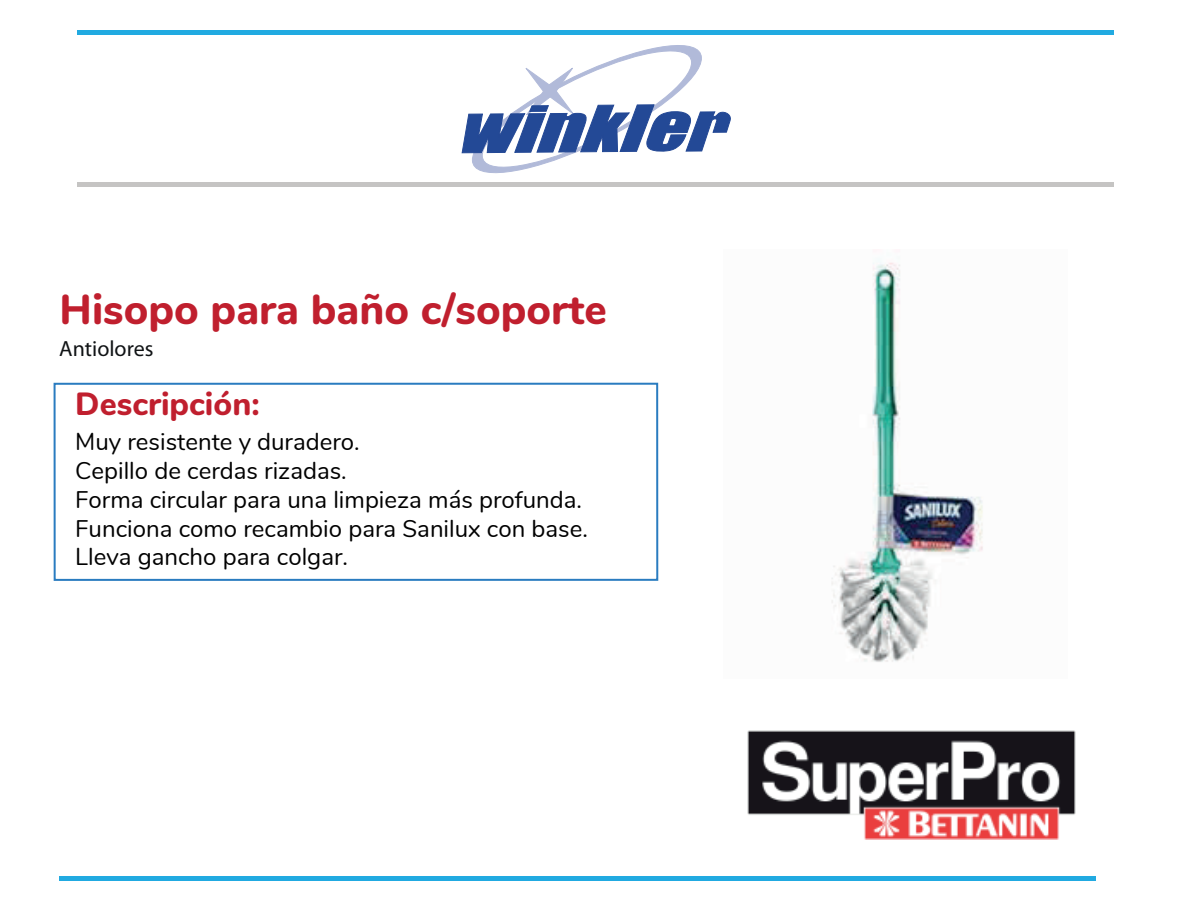
<style>
.page{position:relative;width:1191px;height:908px;background:#fff}
.page>*{position:absolute;margin:0;border:0;box-sizing:border-box;transform-origin:0 0}
.t1{font:800 42px "Nunito";color:#c01f2e}
.t2{font:800 32px "Nunito";color:#c01f2e}
.t3{font:24px/28.8px "Nunito";color:#000001}
.t4{font:22px "Myriad Pro";color:#101315}
</style>
<div class="page">
<hr style="left:59px;top:876px;width:1036px;height:3px;background:#21aae1">
<hr style="left:77px;top:31px;width:1036px;height:4px;background:#21aae1">
<hr style="left:77px;top:183px;width:1036px;height:4px;background:#c5c4c3">
<svg style="left:461px;top:45px;width:270px;height:129px"></svg>
<img style="left:748px;top:730px;width:327px;height:109px">
<div style="left:54px;top:382px;width:604px;height:198px;border:2px solid #2a7cc0"></div>
<img style="left:831px;top:260px;width:152px;height:402px">
<h1 class="t1" style="left:60px;top:278px;width:548px">Hisopo para baño c/soporte</h1>
<p class="t4" style="left:59px;top:335px;width:96px">Antiolores</p>
<h2 class="t2" style="left:75px;top:380px;width:186px">Descripción:</h2>
<p class="t3" style="left:75px;top:426px;width:514px">Muy resistente y duradero.<br>Cepillo de cerdas rizadas.<br>Forma circular para una limpieza más profunda.<br>Funciona como recambio para Sanilux con base.<br>Lleva gancho para colgar.</p>
</div>
